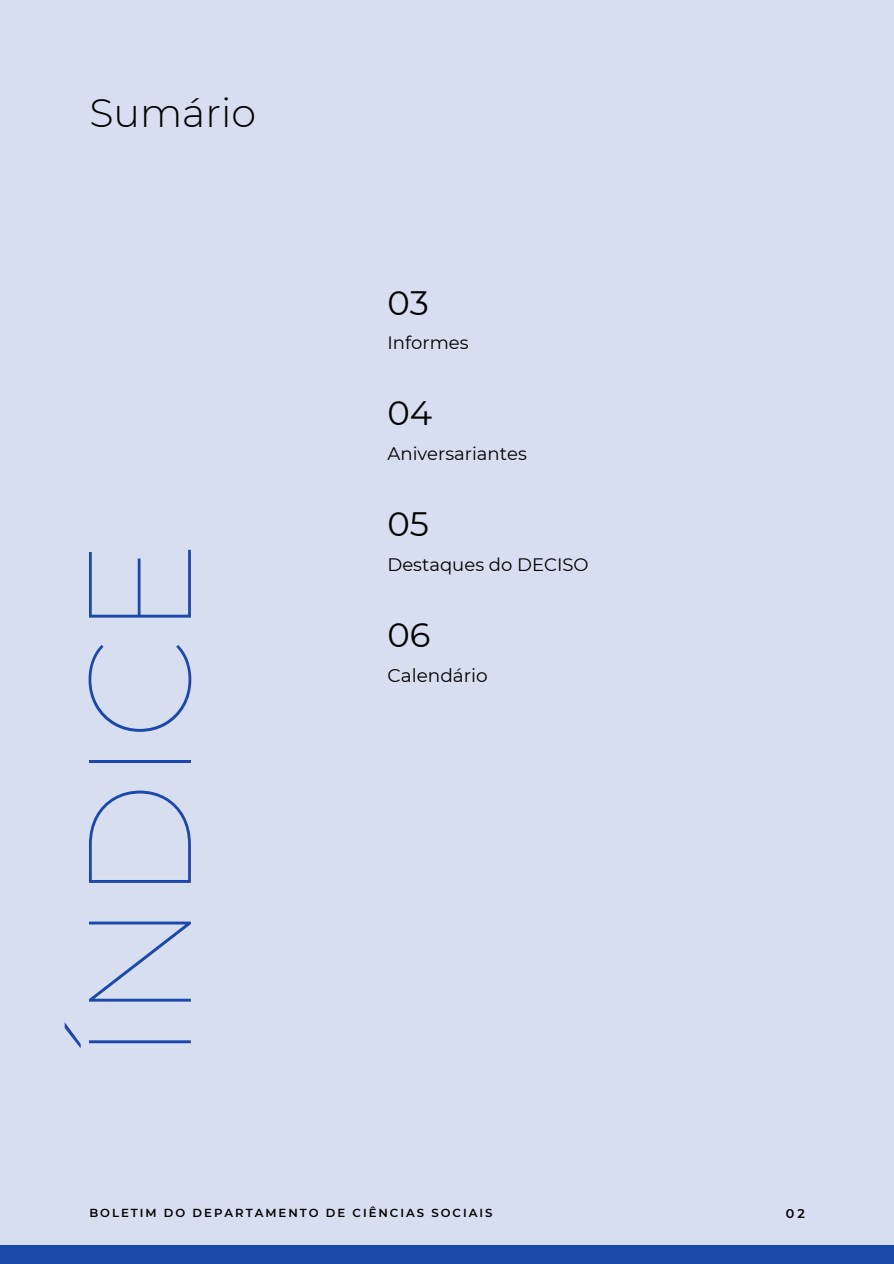
<style>
.page{position:relative;width:894px;height:1264px;background:#fff}
.page>*{position:absolute;margin:0;border:0;box-sizing:border-box;transform-origin:0 0}
.t1{font:100 145.5px "Montserrat";color:#1b48ab}
.t2{font:300 39.6px "Montserrat";color:#000}
.t3{font:33.75px "Montserrat";color:#000}
.t4{font:18.45px "Montserrat";color:#000}
.t5{font:18px "Montserrat";color:#000}
.t6{font:600 12.75px "Montserrat";color:#000}
.t7{font:600 11.7px "Montserrat";letter-spacing:.17em;color:#000}
</style>
<div class="page">
<div style="left:0;top:0;width:893px;height:1263px;background:#d6deef"></div>
<div style="left:0;top:1244px;width:893px;height:19px;background:#1b48ab"></div>
<p class="t2" style="left:89px;top:89px;width:168px">Sumário</p>
<p class="t1" style="left:50px;top:1062px;width:524px;rotate:-90deg">ÍNDICE</p>
<p class="t3" style="left:387px;top:282px;width:43px">03</p>
<p class="t5" style="left:387px;top:332px;width:83px">Informes</p>
<p class="t3" style="left:387px;top:393px;width:46px">04</p>
<p class="t5" style="left:387px;top:442px;width:141px">Aniversariantes</p>
<p class="t3" style="left:387px;top:503px;width:43px">05</p>
<p class="t5" style="left:387px;top:553px;width:203px">Destaques do DECISO</p>
<p class="t3" style="left:387px;top:614px;width:44px">06</p>
<p class="t4" style="left:387px;top:664px;width:102px">Calendário</p>
<p class="t7" style="left:89px;top:1205px;width:404px">BOLETIM DO DEPARTAMENTO DE CIÊNCIAS SOCIAIS</p>
<p class="t6" style="left:785px;top:1205px;width:21px">02</p>
</div>
